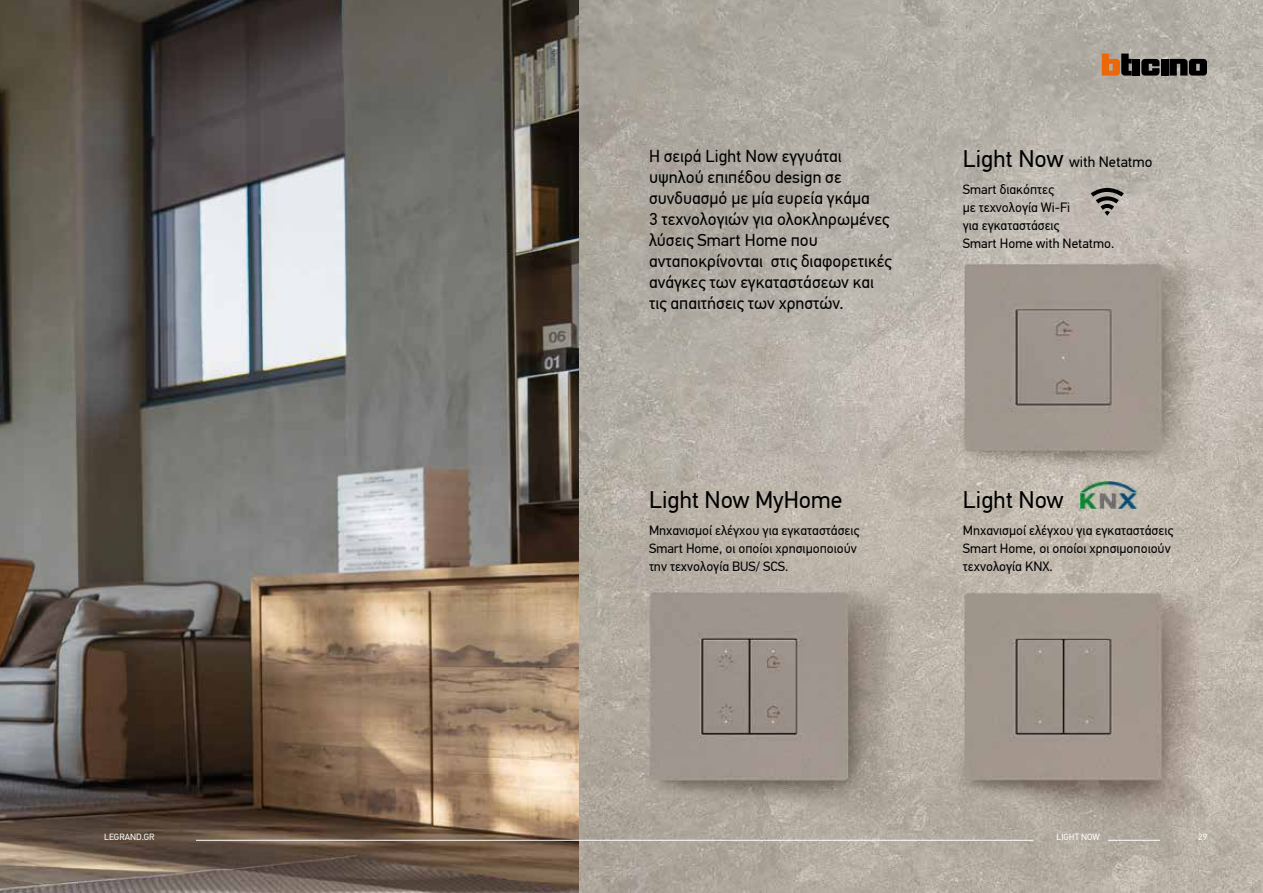
<style>
.page{position:relative;width:1263px;height:893px;background:#fff}
.page>*{position:absolute;margin:0;border:0;box-sizing:border-box;transform-origin:0 0}
.t1{font:24px "PF Din Text Pro";color:#000}
.t2{font:17.25px/21px "PF Din Text Pro";color:#000}
.t3{font:15px "PF Din Text Pro";color:#000}
.t4{font:13.5px/18px "PF Din Text Pro";color:#000}
.t5{font:9px "PF Din Text Pro";color:#fff}
.s1{font-size:24px}
</style>
<div class="page">
<img style="left:579px;top:0;width:684px;height:893px">
<svg style="left:1091px;top:188px;width:33px;height:28px"></svg>
<img style="left:1081px;top:481px;width:55px;height:27px">
<img style="left:0;top:0;width:579px;height:893px">
<svg style="left:1141px;top:59px;width:18px;height:17px"></svg>
<div style="left:1161px;top:59px;width:7px;height:17px;background:#000"></div>
<div style="left:1133px;top:59px;width:7px;height:17px;background:#000"></div>
<svg style="left:1102px;top:54px;width:30px;height:22px"></svg>
<svg style="left:1169px;top:59px;width:38px;height:17px"></svg>
<hr style="left:1108px;top:840px;width:52px;height:1px;background:#fff">
<hr style="left:196px;top:840px;width:837px;height:1px;background:#fff">
<p class="t2" style="left:649px;top:146px;width:244px">Η σειρά Light Now εγγυάται υψηλού επιπέδου design σε συνδυασμό με μία ευρεία γκάμα<br>3 τεχνολογιών για ολοκληρωμένες λύσεις Smart Home που ανταποκρίνονται στις διαφορετικές ανάγκες των εγκαταστάσεων και τις απαιτήσεις των χρηστών.</p>
<p class="t3" style="left:963px;top:153px;width:191px"><span class="s1">Light Now</span> with Netatmo</p>
<p class="t4" style="left:963px;top:181px;width:153px">Smart διακόπτες<br>με τεχνολογία Wi-Fi<br>για εγκαταστάσεις<br>Smart Home with Netatmo.</p>
<h1 class="t1" style="left:649px;top:486px;width:195px">Light Now MyHome</h1>
<p class="t4" style="left:649px;top:522px;width:212px">Μηχανισμοί ελέγχου για εγκαταστάσεις<br>Smart Home, οι οποίοι χρησιμοποιούν την τεχνολογία BUS/ SCS.</p>
<h1 class="t1" style="left:963px;top:486px;width:102px">Light Now</h1>
<p class="t4" style="left:963px;top:522px;width:212px">Μηχανισμοί ελέγχου για εγκαταστάσεις<br>Smart Home, οι οποίοι χρησιμοποιούν τεχνολογία KNX.</p>
<p class="t5" style="left:104px;top:832px;width:52px">LEGRAND.GR</p>
<p class="t5" style="left:1056px;top:832px;width:45px">LIGHT NOW</p>
<p class="t5" style="left:1198px;top:832px;width:10px">29</p>
</div>
